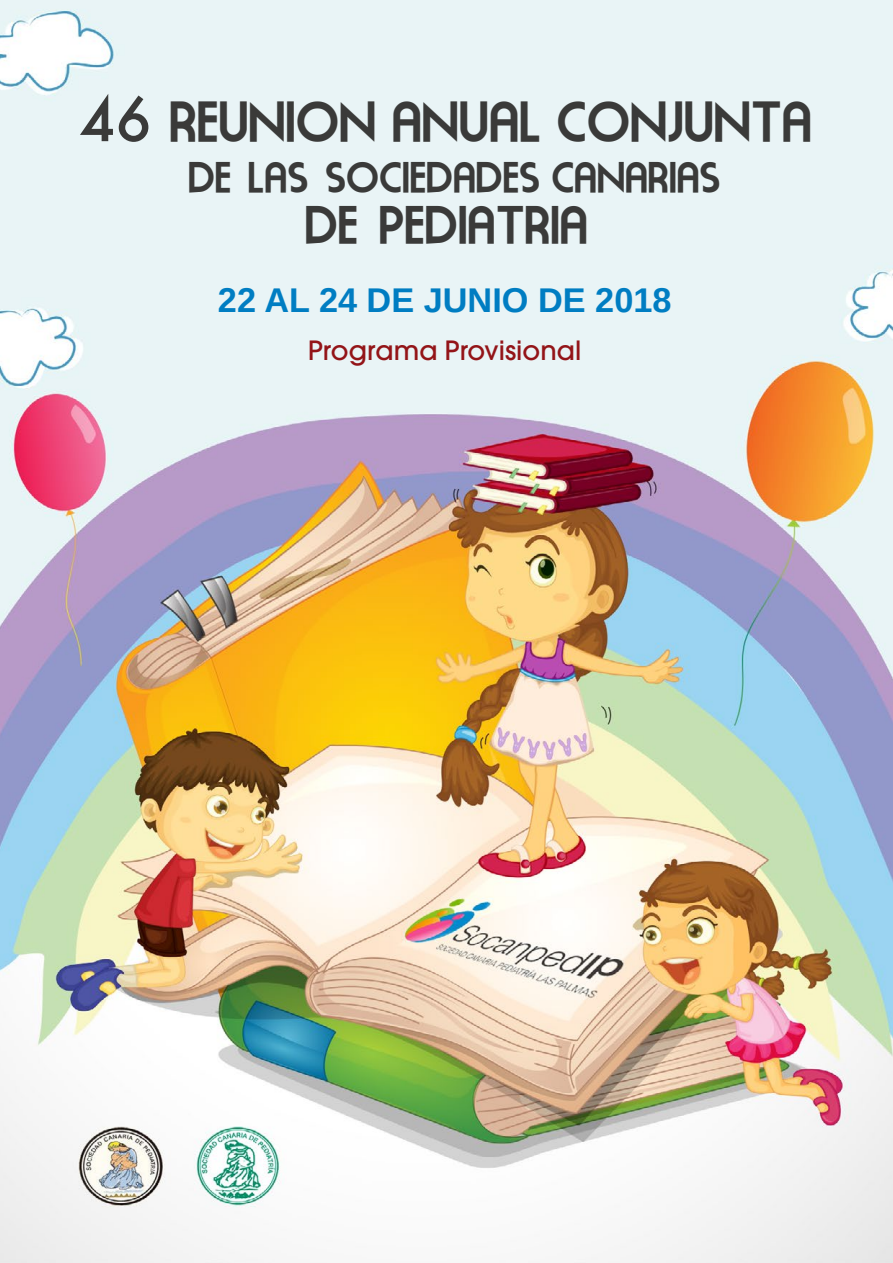
<style>
.page{position:relative;width:893px;height:1263px;background:#fff}
.page>*{position:absolute;margin:0;border:0;box-sizing:border-box;transform-origin:0 0}
.t1{font:49.65px "Moderna";color:#3a3a39}
.t2{font:46.5px "Moderna";color:#3a3a39}
.t3{font:37.8px "Moderna";color:#3a3a39}
.t4{font:700 34.35px "Arimo";color:#007dc2}
.t5{font:500 26.4px "Avant Garde";color:#931418}
.s1{font-family:"Futura";font-weight:500;font-size:58.5px}
</style>
<div class="page">
<img style="left:0;top:0;width:893px;height:1263px">
<h1 class="t1" style="left:79px;top:90px;width:732px"><span class="s1">46</span> REUNION ANUAL CONJUNTA</h1>
<p class="t3" style="left:187px;top:153px;width:534px">DE LAS SOCIEDADES CANARIAS</p>
<p class="t2" style="left:303px;top:195px;width:285px">DE PEDIATRIA</p>
<p class="t4" style="left:218px;top:276px;width:455px">22 AL 24 DE JUNIO DE 2018</p>
<p class="t5" style="left:308px;top:334px;width:275px">Programa Provisional</p>
</div>
